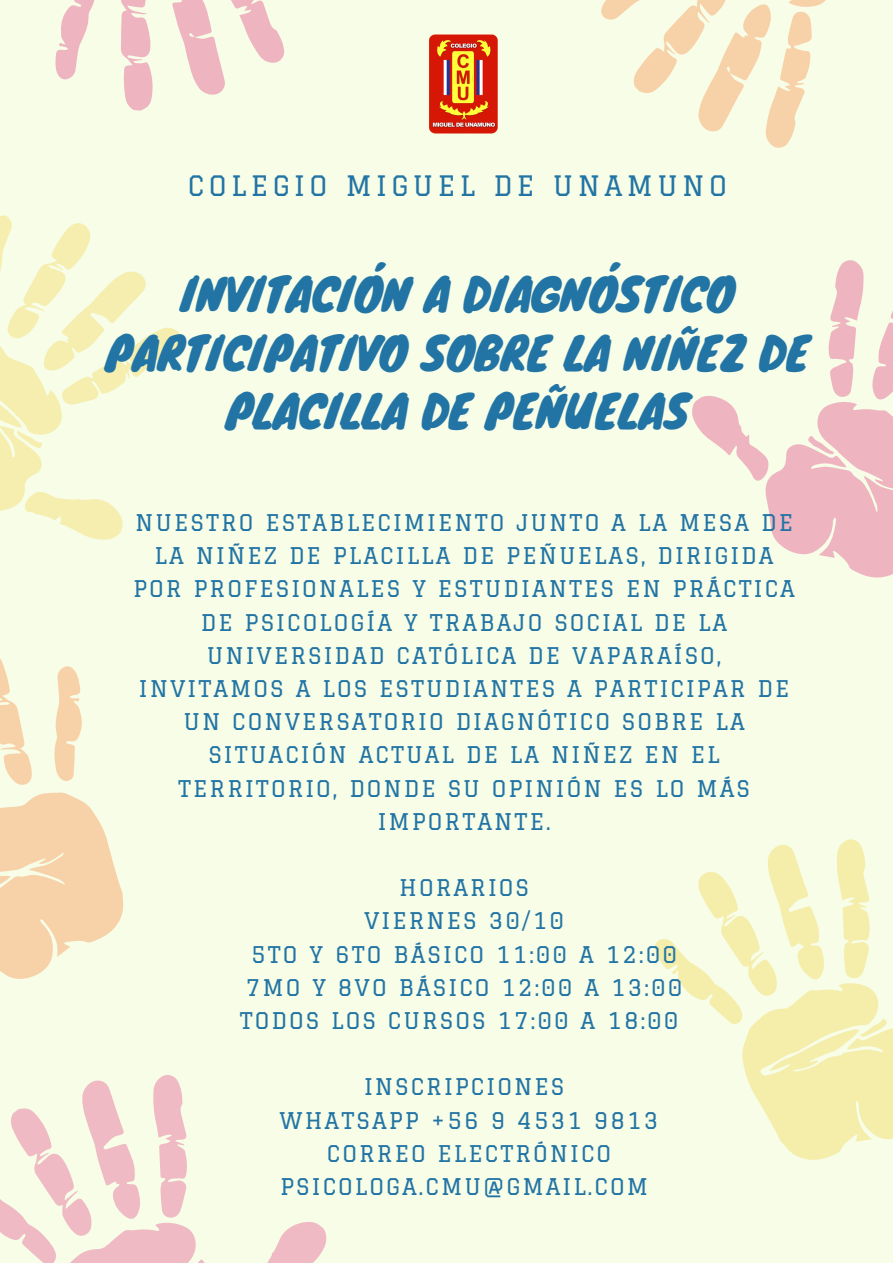
<style>
.page{position:relative;width:893px;height:1263px;background:#f7fde6}
.page>*{position:absolute;margin:0;border:0;box-sizing:border-box;transform-origin:0 0}
.t1{font:44.7px/58.7px "Knewave";color:#2274a5;text-align:center}
.t2{font:27.53px "Graduate";letter-spacing:.16em;color:#2274a5}
.t3{font:22.5px/33.2px "Graduate";letter-spacing:.09em;color:#2274a5;text-align:center}
</style>
<div class="page">
<svg style="left:0;top:215px;width:181px;height:325px"></svg>
<svg style="left:0;top:1075px;width:327px;height:188px"></svg>
<svg style="left:655px;top:839px;width:238px;height:321px"></svg>
<svg style="left:692px;top:260px;width:201px;height:318px"></svg>
<svg style="left:55px;top:0;width:229px;height:111px"></svg>
<svg style="left:0;top:658px;width:124px;height:321px"></svg>
<svg style="left:601px;top:0;width:225px;height:148px"></svg>
<img style="left:429px;top:34px;width:69px;height:100px">
<p class="t2" style="left:188px;top:170px;width:540px">COLEGIO MIGUEL DE UNAMUNO</p>
<h1 class="t1" style="left:106px;top:263px;width:705px">INVITACIÓN A DIAGNÓSTICO<br>PARTICIPATIVO SOBRE LA NIÑEZ DE<br>PLACILLA DE PEÑUELAS</h1>
<p class="t3" style="left:133px;top:506px;width:663px">NUESTRO ESTABLECIMIENTO JUNTO A LA MESA DE LA NIÑEZ DE PLACILLA DE PEÑUELAS, DIRIGIDA POR PROFESIONALES Y ESTUDIANTES EN PRÁCTICA DE PSICOLOGÍA Y TRABAJO SOCIAL DE LA UNIVERSIDAD CATÓLICA DE VAPARAÍSO, INVITAMOS A LOS ESTUDIANTES A PARTICIPAR DE UN CONVERSATORIO DIAGNÓTICO SOBRE LA SITUACIÓN ACTUAL DE LA NIÑEZ EN EL TERRITORIO, DONDE SU OPINIÓN ES LO MÁS IMPORTANTE.</p>
<p class="t3" style="left:240px;top:871px;width:444px">HORARIOS<br>VIERNES 30/10<br>5TO Y 6TO BÁSICO 11:00 A 12:00<br>7MO Y 8VO BÁSICO 12:00 A 13:00<br>TODOS LOS CURSOS 17:00 A 18:00</p>
<p class="t3" style="left:279px;top:1070px;width:380px">INSCRIPCIONES<br>WHATSAPP +56 9 4531 9813<br>CORREO ELECTRÓNICO<br>PSICOLOGA.CMU@GMAIL.COM</p>
</div>
